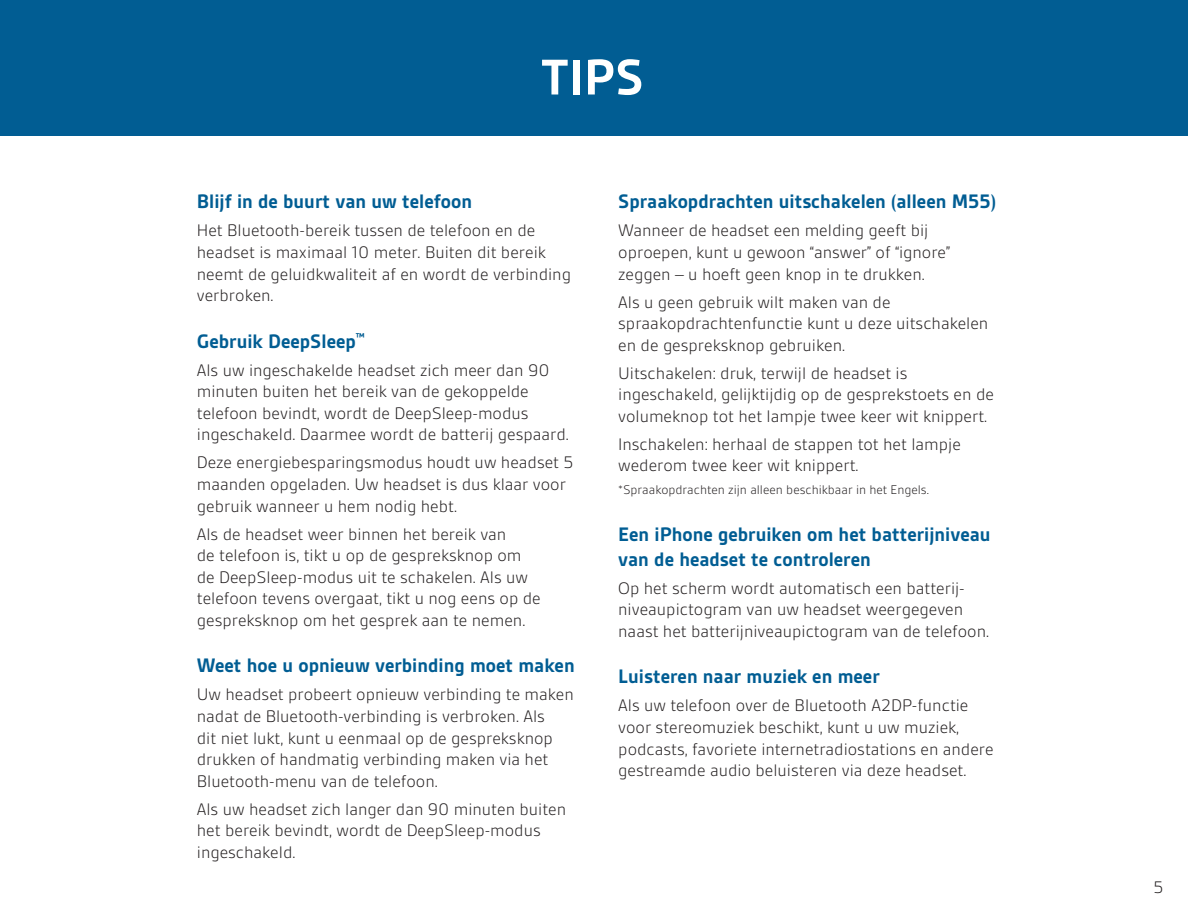
<style>
.page{position:relative;width:1188px;height:918px;background:#fff}
.page>*{position:absolute;margin:0;border:0;box-sizing:border-box;transform-origin:0 0}
.t1{font:700 54px "Gesta";color:#fff}
.t2{font:700 21px/25.2px "Gesta";color:#015d93}
.t3{font:300 18px/21.6px "Gesta";color:#231f20}
.t4{font:300 13.5px "Gesta";color:#231f20}
</style>
<div class="page">
<div style="left:0;top:0;width:1188px;height:136px;background:#015d93"></div>
<h1 class="t1" style="left:541px;top:49px;width:105px">TIPS</h1>
<p class="t2" style="left:197px;top:189px;width:277px">Blijf in de buurt van uw telefoon</p>
<p class="t3" style="left:197px;top:220px;width:376px">Het Bluetooth-bereik tussen de telefoon en de headset is maximaal 10 meter. Buiten dit bereik neemt de geluidkwaliteit af en wordt de verbinding verbroken.</p>
<p class="t2" style="left:197px;top:328px;width:170px">Gebruik DeepSleep<sup>™</sup></p>
<p class="t3" style="left:197px;top:359px;width:374px">Als uw ingeschakelde headset zich meer dan 90 minuten buiten het bereik van de gekoppelde telefoon bevindt, wordt de DeepSleep-modus ingeschakeld. Daarmee wordt de batterij gespaard.</p>
<p class="t3" style="left:197px;top:452px;width:378px">Deze energiebesparingsmodus houdt uw headset 5 maanden opgeladen. Uw headset is dus klaar voor gebruik wanneer u hem nodig hebt.</p>
<p class="t3" style="left:197px;top:523px;width:345px">Als de headset weer binnen het bereik van<br>de telefoon is, tikt u op de gespreksknop om de DeepSleep-modus uit te schakelen. Als uw telefoon tevens overgaat, tikt u nog eens op de gespreksknop om het gesprek aan te nemen.</p>
<p class="t2" style="left:197px;top:653px;width:379px">Weet hoe u opnieuw verbinding moet maken</p>
<p class="t3" style="left:197px;top:684px;width:379px">Uw headset probeert opnieuw verbinding te maken nadat de Bluetooth-verbinding is verbroken. Als<br>dit niet lukt, kunt u eenmaal op de gespreksknop drukken of handmatig verbinding maken via het Bluetooth-menu van de telefoon.</p>
<p class="t3" style="left:197px;top:798px;width:371px">Als uw headset zich langer dan 90 minuten buiten het bereik bevindt, wordt de DeepSleep-modus ingeschakeld.</p>
<p class="t2" style="left:618px;top:189px;width:379px">Spraakopdrachten uitschakelen (alleen M55)</p>
<p class="t3" style="left:618px;top:220px;width:334px">Wanneer de headset een melding geeft bij oproepen, kunt u gewoon “answer” of “ignore” zeggen – u hoeft geen knop in te drukken.</p>
<p class="t3" style="left:618px;top:291px;width:372px">Als u geen gebruik wilt maken van de spraakopdrachtenfunctie kunt u deze uitschakelen en de gespreksknop gebruiken.</p>
<p class="t3" style="left:618px;top:362px;width:377px">Uitschakelen: druk, terwijl de headset is ingeschakeld, gelijktijdig op de gesprekstoets en de volumeknop tot het lampje twee keer wit knippert.</p>
<p class="t3" style="left:618px;top:433px;width:344px">Inschakelen: herhaal de stappen tot het lampje wederom twee keer wit knippert.</p>
<p class="t4" style="left:618px;top:483px;width:312px">*Spraakopdrachten zijn alleen beschikbaar in het Engels.</p>
<p class="t2" style="left:618px;top:521px;width:374px">Een iPhone gebruiken om het batterijniveau van de headset te controleren</p>
<p class="t3" style="left:618px;top:577px;width:372px">Op het scherm wordt automatisch een batterij&shy;niveaupictogram van uw headset weergegeven naast het batterijniveaupictogram van de telefoon.</p>
<p class="t2" style="left:618px;top:664px;width:263px">Luisteren naar muziek en meer</p>
<p class="t3" style="left:618px;top:695px;width:377px">Als uw telefoon over de Bluetooth A2DP-functie voor stereomuziek beschikt, kunt u uw muziek, podcasts, favoriete internetradiostations en andere gestreamde audio beluisteren via deze headset.</p>
<p class="t3" style="left:1154px;top:876px;width:12px">5</p>
</div>
